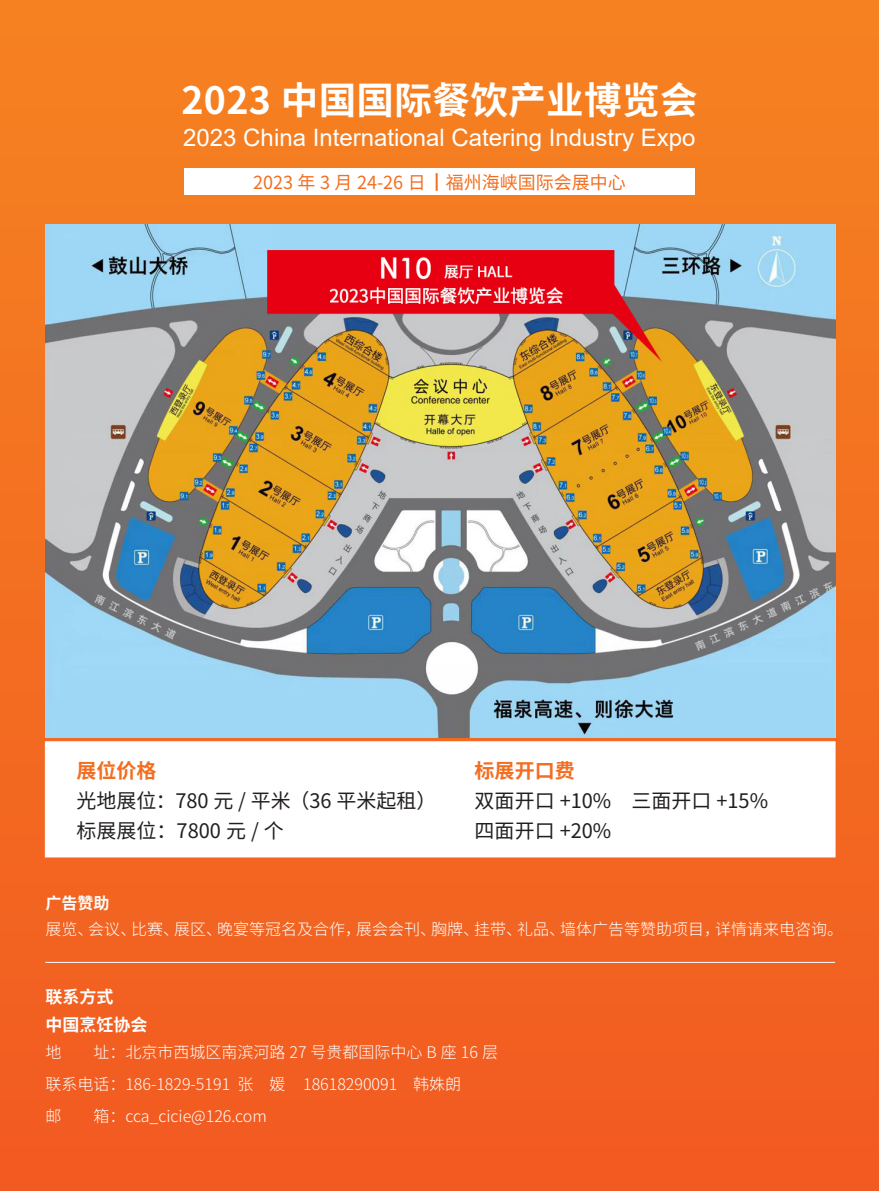
<style>
.page{position:relative;width:879px;height:1191px;background:#fff}
.page>*{position:absolute;margin:0;border:0;box-sizing:border-box;transform-origin:0 0}
.t1{font:700 37.6px "Source Han Sans SC";letter-spacing:.01em;color:#fff}
.t2{font:24px "Arial";color:#fff}
.t3{font:20px "Source Han Sans SC";color:#231f20}
.t4{font:700 20px "Source Han Sans SC";color:#f36e21}
.t5{font:18px "Source Han Sans SC";color:#f36e21}
.t6{font:700 17px "Source Han Sans SC";color:#fff}
.t7{font:300 16px "Source Han Sans SC";color:#fff}
.t8{font:700 16px "Source Han Sans SC";color:#fff}
</style>
<div class="page">
<div style="left:0;top:0;width:879px;height:1191px;background:linear-gradient(to bottom,#f58322,#f25a21)"></div>
<div style="left:184px;top:169px;width:510px;height:26px;background:#fff"></div>
<svg style="left:436px;top:173px;width:2px;height:18px"></svg>
<img style="left:45px;top:224px;width:790px;height:513px">
<hr style="left:45px;top:962px;width:790px;height:1px;background:#fff">
<div style="left:45px;top:741px;width:790px;height:116px;background:#fff;border:1px solid #fff"></div>
<p class="t1" style="left:181px;top:79px;width:518px">2023 中国国际餐饮产业博览会</p>
<p class="t2" style="left:183px;top:121px;width:514px">2023 China International Catering Industry Expo</p>
<p class="t5" style="left:253px;top:172px;width:374px">2023 年 3 月 24-26 日 福州海峡国际会展中心</p>
<p class="t4" style="left:77px;top:759px;width:81px">展位价格</p>
<p class="t3" style="left:77px;top:789px;width:361px">光地展位：780 元 / 平米（36 平米起租）</p>
<p class="t3" style="left:77px;top:819px;width:209px">标展展位：7800 元 / 个</p>
<p class="t4" style="left:475px;top:759px;width:101px">标展开口费</p>
<p class="t3" style="left:475px;top:789px;width:295px">双面开口 +10% 三面开口 +15%</p>
<p class="t3" style="left:475px;top:819px;width:138px">四面开口 +20%</p>
<p class="t8" style="left:45px;top:894px;width:65px">广告赞助</p>
<p class="t7" style="left:45px;top:920px;width:799px">展览、会议、比赛、展区、晚宴等冠名及合作，展会会刊、胸牌、挂带、礼品、墙体广告等赞助项目，详情请来电咨询。</p>
<p class="t6" style="left:45px;top:987px;width:69px">联系方式</p>
<p class="t6" style="left:45px;top:1015px;width:103px">中国烹饪协会</p>
<p class="t7" style="left:45px;top:1043px;width:17px">地</p>
<p class="t7" style="left:93px;top:1043px;width:406px">址：北京市西城区南滨河路 27 号贵都国际中心 B 座 16 层</p>
<p class="t7" style="left:45px;top:1075px;width:417px">联系电话：186-1829-5191 张 媛 18618290091 韩姝朗</p>
<p class="t7" style="left:45px;top:1107px;width:17px">邮</p>
<p class="t7" style="left:93px;top:1107px;width:175px">箱：cca_cicie@126.com</p>
</div>
